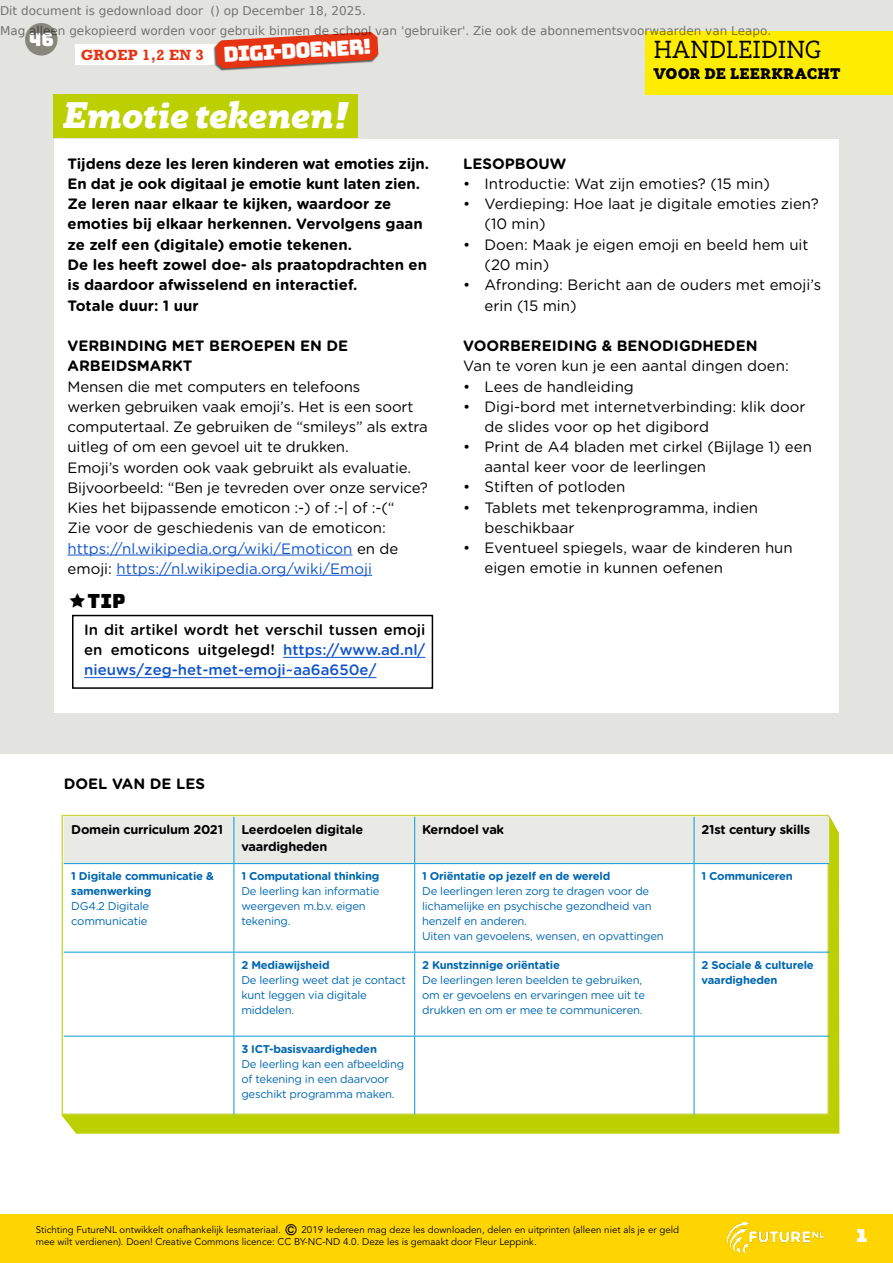
<style>
.page{position:relative;width:893px;height:1263px;background:#fff}
.page>*{position:absolute;margin:0;border:0;box-sizing:border-box;transform-origin:0 0}
.t1{font:italic 900 36px "Rogliano";letter-spacing:-.01em;color:#fff}
.t2{font:24px "Rogliano";letter-spacing:.01em;color:#000}
.t3{font:20.85px "Bungee";color:#fff}
.t4{font:19.5px "Bungee";color:#000}
.t5{font:18px "Bungee";color:#fff}
.t6{font:18px "Bungee";color:#000}
.t7{font:15px/20.2px "Gotham Rounded";color:#000}
.t8{font:700 15px/20.2px "Gotham Rounded";color:#000}
.t9{font:500 15px/20.2px "Gotham Rounded";color:#000;text-align:justify}
.t10{font:900 15px "Rogliano";letter-spacing:.01em;color:#000}
.t11{font:700 15px "Rockwell Std";letter-spacing:.02em;color:#e63312}
.t12{font:700 12.75px/16.5px "Gotham Rounded";letter-spacing:-.02em;color:#000}
.t13{font:12px/20.4px "DejaVu Sans";color:rgb(0 0 0/.5)}
.t14{font:11.25px/15px "Gotham Rounded";letter-spacing:-.02em;color:#0067b1}
.t15{font:700 11.25px/15px "Gotham Rounded";letter-spacing:-.02em;color:#0067b1}
.t16{font:9.75px/11.7px "Avenir LT Std";color:#000}
.s1{color:#15c}
.s2{font-weight:500;font-size:15px}
</style>
<div class="page">
<div style="left:0;top:1214px;width:893px;height:49px;background:#ffd500"></div>
<img style="left:727px;top:1222px;width:97px;height:31px">
<div style="left:0;top:0;width:893px;height:753px;background:#e3e3df"></div>
<div style="left:54px;top:139px;width:785px;height:573px;background:#fff"></div>
<div style="left:645px;top:31px;width:248px;height:41px;background:#ffed00"></div>
<div style="left:645px;top:60px;width:248px;height:35px;background:#ffed00"></div>
<div style="left:75px;top:44px;width:164px;height:21px;background:#fff"></div>
<div style="left:214px;top:32px;width:165px;height:39px;background:#000;opacity:.6"></div>
<svg style="left:216px;top:32px;width:162px;height:36px"></svg>
<hr style="left:68px;top:555px;width:284px;height:1px;background:#15c">
<hr style="left:117px;top:575px;width:255px;height:1px;background:#15c">
<hr style="left:84px;top:677px;width:292px;height:1px;background:#15c">
<hr style="left:283px;top:657px;width:142px;height:1px;background:#15c">
<div style="left:53px;top:95px;width:304px;height:43px;background:#bccf00"></div>
<svg style="left:61px;top:816px;width:778px;height:318px;background:#bed009"></svg>
<div style="left:62px;top:815px;width:766px;height:299px;background:#fff"></div>
<div style="left:62px;top:815px;width:767px;height:300px;border:2px solid #c9d646"></div>
<div style="left:25px;top:23px;width:33px;height:33px;background:#87877d;border-radius:50%"></div>
<div style="left:64px;top:817px;width:765px;height:46px;background:#e9e9e6"></div>
<hr style="left:233px;top:817px;width:1px;height:46px;background:#21a4da">
<hr style="left:414px;top:817px;width:1px;height:46px;background:#21a4da">
<hr style="left:693px;top:817px;width:2px;height:46px;background:#21a4da">
<hr style="left:64px;top:863px;width:170px;height:1px;background:#21a4da">
<hr style="left:234px;top:863px;width:181px;height:1px;background:#21a4da">
<hr style="left:233px;top:864px;width:1px;height:87px;background:#21a4da">
<hr style="left:415px;top:863px;width:279px;height:1px;background:#21a4da">
<hr style="left:414px;top:864px;width:1px;height:87px;background:#21a4da">
<hr style="left:694px;top:863px;width:135px;height:1px;background:#21a4da">
<hr style="left:693px;top:864px;width:2px;height:87px;background:#21a4da">
<hr style="left:64px;top:951px;width:170px;height:2px;background:#21a4da">
<hr style="left:234px;top:951px;width:181px;height:2px;background:#21a4da">
<hr style="left:233px;top:953px;width:1px;height:82px;background:#21a4da">
<hr style="left:415px;top:951px;width:279px;height:2px;background:#21a4da">
<hr style="left:414px;top:953px;width:1px;height:82px;background:#21a4da">
<hr style="left:694px;top:951px;width:135px;height:2px;background:#21a4da">
<hr style="left:693px;top:953px;width:2px;height:82px;background:#21a4da">
<hr style="left:64px;top:1035px;width:170px;height:2px;background:#21a4da">
<hr style="left:234px;top:1035px;width:181px;height:2px;background:#21a4da">
<hr style="left:233px;top:1037px;width:1px;height:77px;background:#21a4da">
<hr style="left:415px;top:1035px;width:279px;height:2px;background:#21a4da">
<hr style="left:414px;top:1037px;width:1px;height:77px;background:#21a4da">
<hr style="left:694px;top:1035px;width:135px;height:2px;background:#21a4da">
<hr style="left:693px;top:1037px;width:2px;height:77px;background:#21a4da">
<div style="left:72px;top:615px;width:361px;height:74px;border:2px solid #000"></div>
<p class="t13" style="left:0;top:0;width:773px">Dit document is gedownload door () op December 18, 2025.<br>Mag alleen gekopieerd worden voor gebruik binnen de school van 'gebruiker'. Zie ook de abonnementsvoorwaarden van Leapo.</p>
<p class="t5" style="left:29px;top:29px;width:27px">46</p>
<p class="t11" style="left:81px;top:46px;width:125px">GROEP 1,2 EN 3</p>
<h3 class="t3" style="left:223px;top:42px;width:150px;rotate:-3deg">digi-doener!</h3>
<h2 class="t2" style="left:654px;top:34px;width:169px">HANDLEIDING</h2>
<p class="t10" style="left:654px;top:64px;width:188px">VOOR DE LEERKRACHT</p>
<h1 class="t1" style="left:62px;top:92px;width:286px">Emotie tekenen!</h1>
<p class="t8" style="left:68px;top:153px;width:363px">Tijdens deze les leren kinderen wat emoties zijn.<br>En dat je ook digitaal je emotie kunt laten zien.<br>Ze leren naar elkaar te kijken, waardoor ze emoties bij elkaar herkennen. Vervolgens gaan ze zelf een (digitale) emotie tekenen.<br>De les heeft zowel doe- als praatopdrachten en is daardoor afwisselend en interactief.<br>Totale duur: 1 uur</p>
<p class="t8" style="left:68px;top:335px;width:282px">VERBINDING MET BEROEPEN EN DE<br>ARBEIDSMARKT</p>
<p class="t7" style="left:68px;top:375px;width:362px">Mensen die met computers en telefoons<br>werken gebruiken vaak emoji’s. Het is een soort computertaal. Ze gebruiken de “smileys” als extra uitleg of om een gevoel uit te drukken.<br>Emoji’s worden ook vaak gebruikt als evaluatie.<br>Bijvoorbeeld: “Ben je tevreden over onze service?<br>Kies het bijpassende emoticon :-) of :-| of :-(“<br>Zie voor de geschiedenis van de emoticon: <span class="s1">https://nl.wikipedia.org/wiki/Emoticon</span> en de emoji: <span class="s1">https://nl.wikipedia.org/wiki/Emoji</span></p>
<h3 class="t4" style="left:88px;top:589px;width:39px">Tip</h3>
<p class="t9" style="left:84px;top:619px;width:343px">In dit artikel wordt het verschil tussen emoji en emoticons uitgelegd! <span class="s1">https://www.ad.nl/ nieuws/zeg-het-met-emoji~aa6a650e/</span></p>
<p class="t8" style="left:463px;top:153px;width:105px">LESOPBOUW</p>
<p class="t7" style="left:463px;top:173px;width:308px">• Introductie: Wat zijn emoties? (15 min)</p>
<p class="t7" style="left:484px;top:193px;width:336px;text-indent:-21px">• Verdieping: Hoe laat je digitale emoties zien? (10 min)</p>
<p class="t7" style="left:484px;top:234px;width:326px;text-indent:-21px">• Doen: Maak je eigen emoji en beeld hem uit (20 min)</p>
<p class="t7" style="left:484px;top:274px;width:338px;text-indent:-21px">• Afronding: Bericht aan de ouders met emoji’s erin (15 min)</p>
<p class="t8" style="left:463px;top:335px;width:296px">VOORBEREIDING &amp; BENODIGDHEDEN</p>
<p class="t7" style="left:463px;top:355px;width:327px">Van te voren kun je een aantal dingen doen:</p>
<p class="t7" style="left:463px;top:375px;width:172px">• Lees de handleiding</p>
<p class="t7" style="left:484px;top:395px;width:323px;text-indent:-21px">• Digi-bord met internetverbinding: klik door de slides voor op het digibord</p>
<p class="t7" style="left:484px;top:436px;width:329px;text-indent:-21px">• Print de A4 bladen met cirkel (Bijlage 1) een aantal keer voor de leerlingen</p>
<p class="t7" style="left:463px;top:476px;width:164px">• Stiften of potloden</p>
<p class="t7" style="left:484px;top:496px;width:275px;text-indent:-21px">• Tablets met tekenprogramma, indien beschikbaar</p>
<p class="t7" style="left:484px;top:537px;width:310px;text-indent:-21px">• Eventueel spiegels, waar de kinderen hun eigen emotie in kunnen oefenen</p>
<p class="t8" style="left:64px;top:773px;width:143px">DOEL VAN DE LES</p>
<p class="t12" style="left:71px;top:821px;width:153px">Domein curriculum 2021</p>
<p class="t12" style="left:241px;top:821px;width:123px">Leerdoelen digitale vaardigheden</p>
<p class="t12" style="left:422px;top:821px;width:83px">Kerndoel vak</p>
<p class="t12" style="left:702px;top:821px;width:110px">21st century skills</p>
<p class="t15" style="left:71px;top:868px;width:144px">1 Digitale communicatie &amp; samenwerking</p>
<p class="t14" style="left:71px;top:898px;width:79px">DG4.2 Digitale communicatie</p>
<p class="t15" style="left:422px;top:868px;width:190px">1 Oriëntatie op jezelf en de wereld</p>
<p class="t14" style="left:422px;top:883px;width:243px">De leerlingen leren zorg te dragen voor de lichamelijke en psychische gezondheid van henzelf en anderen.<br>Uiten van gevoelens, wensen, en opvattingen</p>
<p class="t15" style="left:702px;top:868px;width:93px">1 Communiceren</p>
<p class="t15" style="left:241px;top:868px;width:140px">1 Computational thinking</p>
<p class="t14" style="left:241px;top:883px;width:140px">De leerling kan informatie weergeven m.b.v. eigen tekening.</p>
<p class="t15" style="left:241px;top:957px;width:90px">2 Mediawijsheid</p>
<p class="t14" style="left:241px;top:972px;width:166px">De leerling weet dat je contact kunt leggen via digitale middelen.</p>
<p class="t15" style="left:241px;top:1041px;width:137px">3 ICT-basisvaardigheden</p>
<p class="t14" style="left:241px;top:1055px;width:164px">De leerling kan een afbeelding of tekening in een daarvoor geschikt programma maken.</p>
<p class="t15" style="left:422px;top:957px;width:139px">2 Kunstzinnige oriëntatie</p>
<p class="t14" style="left:422px;top:971px;width:224px">De leerlingen leren beelden te gebruiken, om er gevoelens en ervaringen mee uit te drukken en om er mee te communiceren.</p>
<p class="t15" style="left:702px;top:957px;width:114px">2 Sociale &amp; culturele vaardigheden</p>
<p class="t6" style="left:358px;top:1215px;width:13px">2</p>
<p class="t16" style="left:36px;top:1224px;width:645px">Stichting FutureNL ontwikkelt onafhankelijk lesmateriaal. <span class="s2">©</span> 2019 Iedereen mag deze les downloaden, delen en uitprinten (alleen niet als je er geld mee wilt verdienen). Doen! Creative Commons licence: CC BY-NC-ND 4.0. Deze les is gemaakt door Fleur Leppink.</p>
<p class="t5" style="left:857px;top:1225px;width:12px">1</p>
</div>
